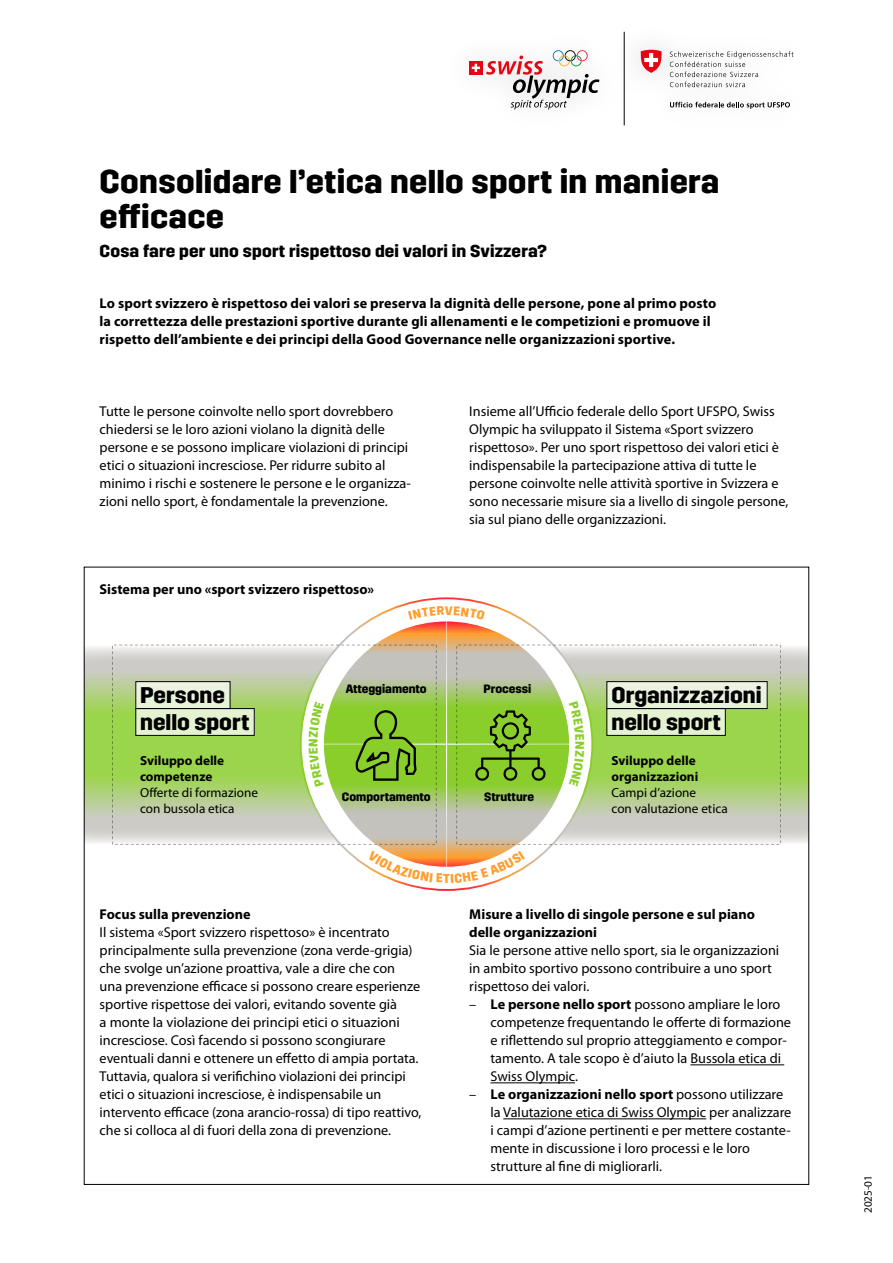
<style>
.page{position:relative;width:893px;height:1263px;background:#fff}
.page>*{position:absolute;margin:0;border:0;box-sizing:border-box;transform-origin:0 0}
.t1{font:700 33px/34.5px "Trim";letter-spacing:.01em;color:#000}
.t2{font:700 22.65px/27.2px "Trim";color:#000}
.t3{font:700 17.25px "Trim";letter-spacing:.01em;color:#000}
.t4{font:14.25px/18px "Myriad Pro";color:#000}
.t5{font:700 14.25px/18px "Myriad Pro";letter-spacing:.005em;color:#000}
.t6{font:13.2px/15.9px "Myriad Pro";color:#000}
.t7{font:700 13.2px/15.9px "Myriad Pro";color:#000}
.t8{font:700 12.15px "Trim";color:#000}
.t9{font:11.25px "Myriad Pro";color:#000}
.s1{font-weight:700}
</style>
<div class="page">
<svg style="left:554px;top:647px;width:253px;height:196px"></svg>
<svg style="left:86px;top:647px;width:253px;height:196px"></svg>
<div style="left:301px;top:598px;width:291px;height:292px;background:#fff;border-radius:50%"></div>
<svg style="left:323px;top:621px;width:247px;height:246px"></svg>
<div style="left:607px;top:682px;width:160px;height:26px;background:#eaf2dd"></div>
<div style="left:607px;top:709px;width:118px;height:26px;background:#e4f3cf"></div>
<div style="left:136px;top:682px;width:94px;height:26px;background:#eaf2dd"></div>
<div style="left:136px;top:709px;width:118px;height:26px;background:#e4f3cf"></div>
<div style="left:135px;top:681px;width:95px;height:28px;border:1px solid #000"></div>
<div style="left:135px;top:708px;width:120px;height:28px;border:1px solid #000"></div>
<div style="left:606px;top:681px;width:162px;height:28px;border:1px solid #000"></div>
<div style="left:606px;top:708px;width:120px;height:28px;border:1px solid #000"></div>
<hr style="left:446px;top:621px;width:1px;height:246px;background:#fff">
<hr style="left:323px;top:743px;width:247px;height:2px;background:#fff">
<svg style="left:356px;top:710px;width:61px;height:71px"></svg>
<svg style="left:475px;top:710px;width:71px;height:71px"></svg>
<hr style="left:624px;top:32px;width:1px;height:93px;background:#000">
<svg style="left:670px;top:51px;width:123px;height:36px"></svg>
<svg style="left:670px;top:102px;width:120px;height:7px"></svg>
<svg style="left:640px;top:50px;width:22px;height:23px"></svg>
<div style="left:469px;top:61px;width:13px;height:13px;background:#e30613"></div>
<svg style="left:472px;top:64px;width:8px;height:8px"></svg>
<svg style="left:486px;top:50px;width:114px;height:60px"></svg>
<hr style="left:690px;top:1064px;width:94px;height:1px;background:#000">
<hr style="left:491px;top:1082px;width:84px;height:1px;background:#000">
<hr style="left:503px;top:1118px;width:203px;height:1px;background:#000">
<svg style="left:368px;top:851px;width:157px;height:32px"></svg>
<svg style="left:569px;top:733px;width:1px;height:22px"></svg>
<svg style="left:323px;top:733px;width:1px;height:22px"></svg>
<h1 class="t1" style="left:100px;top:165px;width:621px">Consolidare l’etica nello sport in maniera efficace</h1>
<p class="t3" style="left:100px;top:241px;width:449px">Cosa fare per uno sport rispettoso dei valori in Svizzera?</p>
<p class="t5" style="left:100px;top:294px;width:618px">Lo sport svizzero è rispettoso dei valori se preserva la dignità delle persone, pone al primo posto la correttezza delle prestazioni sportive durante gli allenamenti e le competizioni e promuove il rispetto dell’ambiente e dei principi della Good Governance nelle organizzazioni sportive.</p>
<p class="t4" style="left:100px;top:402px;width:313px">Tutte le persone coinvolte nello sport dovrebbero chiedersi se le loro azioni violano la dignità delle persone e se possono implicare violazioni di principi etici o situazioni incresciose. Per ridurre subito al minimo i rischi e sostenere le persone e le organizza&shy;zioni nello sport, è fondamentale la prevenzione.</p>
<p class="t4" style="left:469px;top:402px;width:321px">Insieme all’Ufficio federale dello Sport UFSPO, Swiss Olympic ha sviluppato il Sistema «Sport svizzero rispettoso». Per uno sport rispettoso dei valori etici è indispensabile la partecipazione attiva di tutte le persone coinvolte nelle attività sportive in Svizzera e sono necessarie misure sia a livello di singole persone, sia sul piano delle organizzazioni.</p>
<p class="t5" style="left:100px;top:580px;width:276px">Sistema per uno «sport svizzero rispettoso»</p>
<h2 class="t2" style="left:140px;top:681px;width:111px">Persone nello sport</h2>
<p class="t7" style="left:140px;top:753px;width:86px">Sviluppo delle competenze</p>
<p class="t6" style="left:140px;top:785px;width:119px">Offerte di formazione con bussola etica</p>
<p class="t8" style="left:346px;top:682px;width:82px">Atteggiamento</p>
<p class="t8" style="left:483px;top:682px;width:49px">Processi</p>
<p class="t8" style="left:342px;top:789px;width:90px">Comportamento</p>
<p class="t8" style="left:484px;top:789px;width:52px">Strutture</p>
<h2 class="t2" style="left:611px;top:681px;width:152px">Organizzazioni nello sport</h2>
<p class="t7" style="left:611px;top:753px;width:88px">Sviluppo delle organizzazioni</p>
<p class="t6" style="left:611px;top:785px;width:118px">Campi d’azione<br>con valutazione etica</p>
<p class="t5" style="left:100px;top:906px;width:153px">Focus sulla prevenzione</p>
<p class="t4" style="left:100px;top:924px;width:323px">Il sistema «Sport svizzero rispettoso» è incentrato principalmente sulla prevenzione (zona verde-grigia) che svolge un’azione proattiva, vale a dire che con una prevenzione efficace si possono creare esperienze sportive rispettose dei valori, evitando sovente già<br>a monte la violazione dei principi etici o situazioni incresciose. Così facendo si possono scongiurare eventuali danni e ottenere un effetto di ampia portata.<br>Tuttavia, qualora si verifichino violazioni dei principi etici o situazioni incresciose, è indispensabile un intervento efficace (zona arancio-rossa) di tipo reattivo, che si colloca al di fuori della zona di prevenzione.</p>
<p class="t5" style="left:469px;top:906px;width:287px">Misure a livello di singole persone e sul piano delle organizzazioni</p>
<p class="t4" style="left:469px;top:942px;width:311px">Sia le persone attive nello sport, sia le organizzazioni in ambito sportivo possono contribuire a uno sport rispettoso dei valori.</p>
<p class="t4" style="left:491px;top:996px;width:302px;text-indent:-21px">– <span class="s1">Le persone nello sport</span> possono ampliare le loro competenze frequentando le offerte di formazione e riflettendo sul proprio atteggiamento e compor&shy;tamento. A tale scopo è d’aiuto la Bussola etica di Swiss Olympic.</p>
<p class="t4" style="left:491px;top:1086px;width:302px;text-indent:-21px">– <span class="s1">Le organizzazioni nello sport</span> possono utilizzare la Valutazione etica di Swiss Olympic per analizzare i campi d’azione pertinenti e per mettere costante&shy;mente in discussione i loro processi e le loro strutture al fine di migliorarli.</p>
<p class="t9" style="left:862px;top:1213px;width:40px;rotate:-90deg">2025-01</p>
</div>
